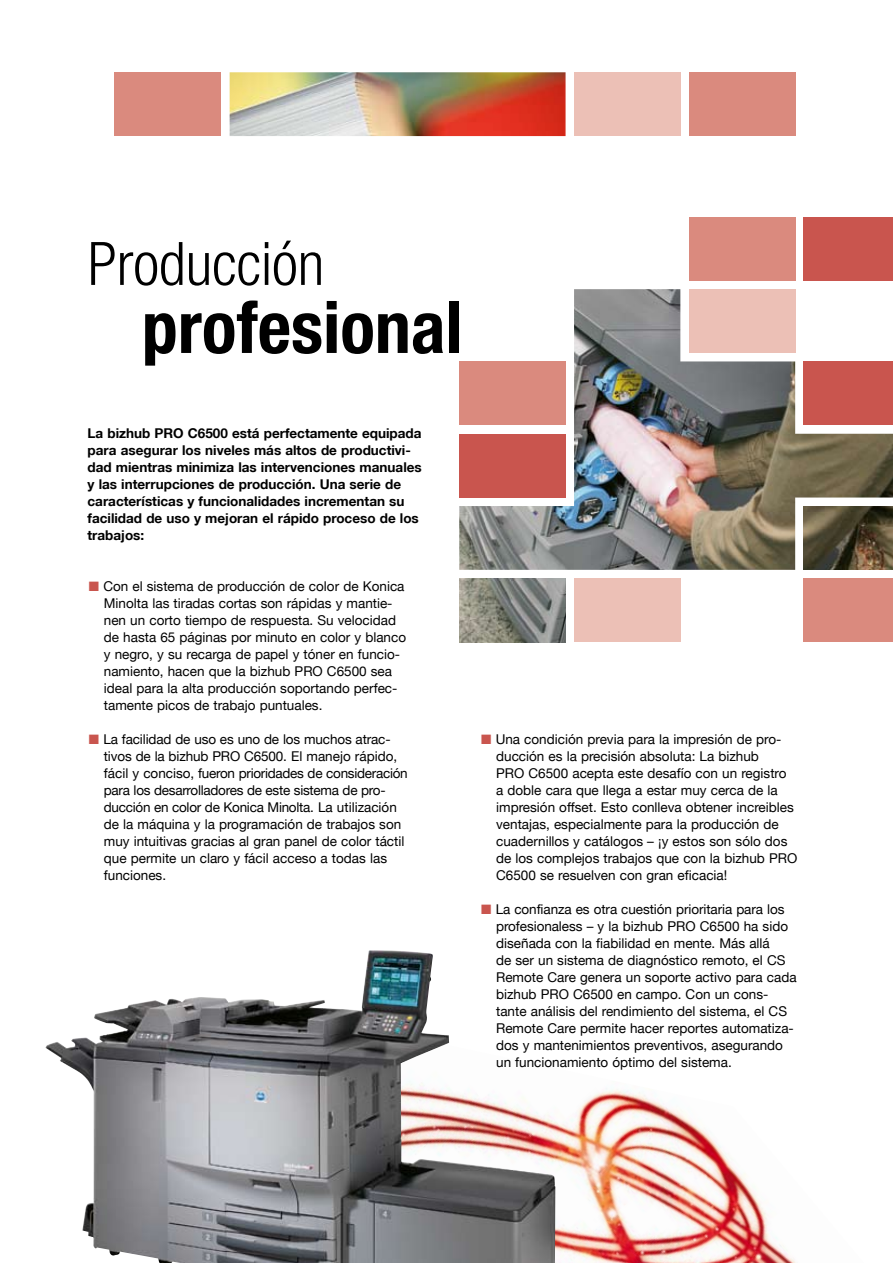
<style>
.page{position:relative;width:893px;height:1263px;background:#fff}
.page>*{position:absolute;margin:0;border:0;box-sizing:border-box;transform-origin:0 0}
.t1{font:700 condensed 72px "Helvetica KM";color:#000}
.t2{font:300 condensed 60px "Helvetica KM";color:#000}
.t3{font:13.5px/17px "Helvetica KM";color:#000}
.t4{font:700 13.5px/17px "Helvetica KM";color:#000}
.s1{color:#c9554e}
</style>
<div class="page">
<img style="left:556px;top:1089px;width:240px;height:174px">
<img style="left:45px;top:950px;width:511px;height:313px">
<div style="left:115px;top:72px;width:106px;height:64px;background:#da8a7e"></div>
<div style="left:689px;top:72px;width:106px;height:64px;background:#da8a7e"></div>
<img style="left:230px;top:72px;width:336px;height:64px">
<div style="left:574px;top:72px;width:106px;height:64px;background:#ecc0b6"></div>
<img style="left:459px;top:578px;width:107px;height:64px">
<div style="left:574px;top:578px;width:106px;height:64px;background:#ecc0b6"></div>
<img style="left:459px;top:289px;width:434px;height:281px">
<img style="left:804px;top:506px;width:89px;height:64px">
<div style="left:804px;top:578px;width:89px;height:64px;background:#da8a7e"></div>
<div style="left:689px;top:217px;width:106px;height:64px;background:#da8a7e"></div>
<div style="left:804px;top:217px;width:89px;height:64px;background:#c9554e"></div>
<h2 class="t2" style="left:88px;top:229px;width:238px">Producción</h2>
<h1 class="t1" style="left:142px;top:284px;width:322px">profesional</h1>
<p class="t4" style="left:88px;top:425px;width:336px">La bizhub PRO C6500 está perfectamente equipada para asegurar los niveles más altos de productivi&shy;dad mientras minimiza las intervenciones manuales y las interrupciones de producción. Una serie de características y funcionalidades incrementan su facilidad de uso y mejoran el rápido proceso de los trabajos:</p>
<p class="t3" style="left:104px;top:578px;width:304px;text-indent:-15px"><span class="s1">■</span> Con el sistema de producción de color de Konica Minolta las tiradas cortas son rápidas y mantie&shy;nen un corto tiempo de respuesta. Su velocidad de hasta 65 páginas por minuto en color y blanco y negro, y su recarga de papel y tóner en funcio&shy;namiento, hacen que la bizhub PRO C6500 sea ideal para la alta producción soportando perfec&shy;tamente picos de trabajo puntuales.</p>
<p class="t3" style="left:104px;top:731px;width:305px;text-indent:-15px"><span class="s1">■</span> La facilidad de uso es uno de los muchos atrac&shy;tivos de la bizhub PRO C6500. El manejo rápido, fácil y conciso, fueron prioridades de consideración para los desarrolladores de este sistema de pro&shy;ducción en color de Konica Minolta. La utilización de la máquina y la programación de trabajos son muy intuitivas gracias al gran panel de color táctil que permite un claro y fácil acceso a todas las funciones.</p>
<p class="t3" style="left:496px;top:731px;width:303px;text-indent:-15px"><span class="s1">■</span> Una condición previa para la impresión de pro&shy;ducción es la precisión absoluta: La bizhub<br>PRO C6500 acepta este desafío con un registro a doble cara que llega a estar muy cerca de la impresión offset. Esto conlleva obtener increibles ventajas, especialmente para la producción de cuadernillos y catálogos – ¡y estos son sólo dos de los complejos trabajos que con la bizhub PRO C6500 se resuelven con gran eficacia!</p>
<p class="t3" style="left:496px;top:901px;width:302px;text-indent:-15px"><span class="s1">■</span> La confianza es otra cuestión prioritaria para los profesionaless – y la bizhub PRO C6500 ha sido diseñada con la fiabilidad en mente. Más allá<br>de ser un sistema de diagnóstico remoto, el CS Remote Care genera un soporte activo para cada bizhub PRO C6500 en campo. Con un cons&shy;tante análisis del rendimiento del sistema, el CS Remote Care permite hacer reportes automatiza&shy;dos y mantenimientos preventivos, asegurando un funcionamiento óptimo del sistema.</p>
</div>
